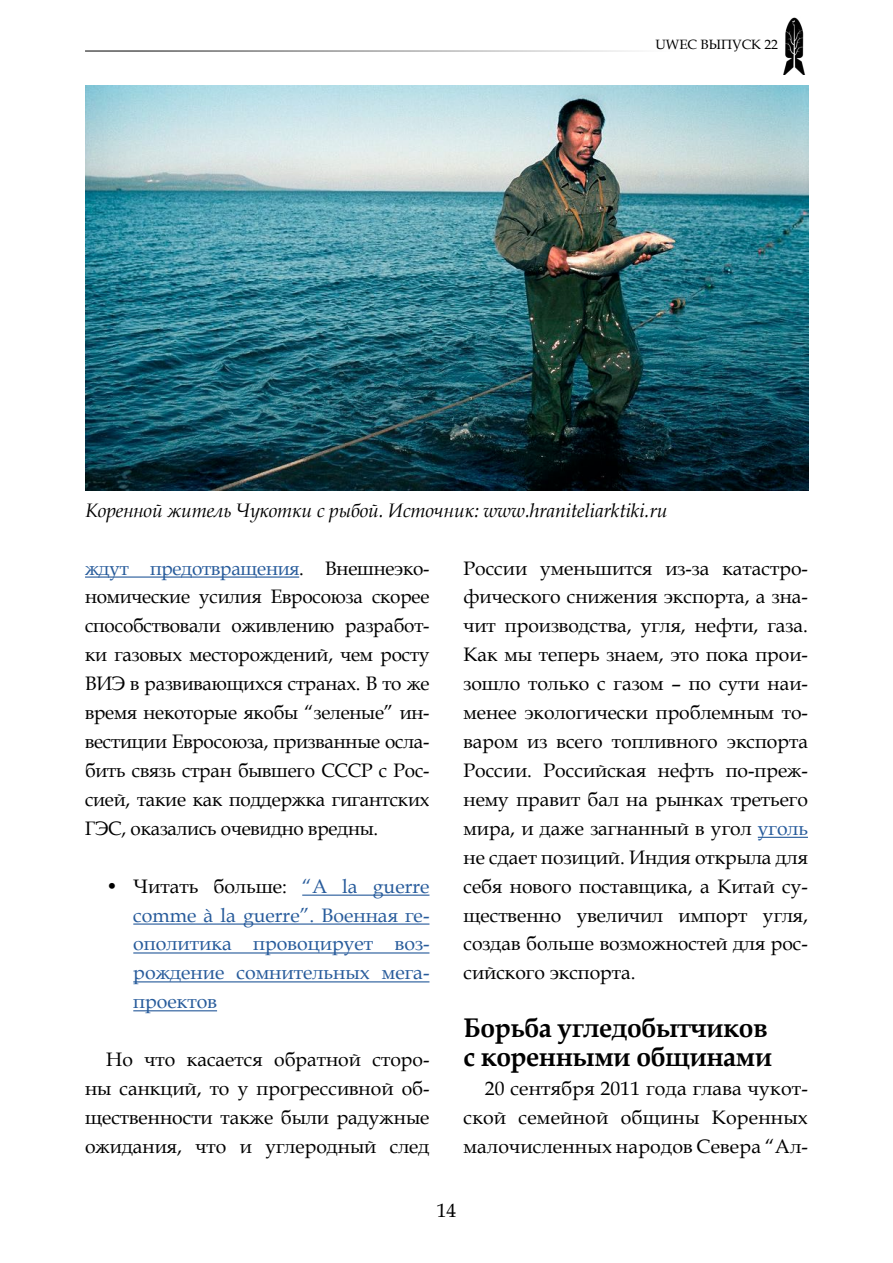
<style>
.page{position:relative;width:893px;height:1263px;background:#fff}
.page>*{position:absolute;margin:0;border:0;box-sizing:border-box;transform-origin:0 0}
.t1{font:700 27px/29px "Book Antiqua";letter-spacing:-.02em;color:#000}
.t2{font:19.5px/29px "Book Antiqua";color:#000;text-align:justify}
.t3{font:19.5px/29px "Book Antiqua";color:#275b9b;text-align:justify}
.t4{font:italic 19.5px "Book Antiqua";letter-spacing:-.01em;color:#000}
.t5{font:13.5px "Book Antiqua";color:#000}
.s1{color:#275b9b}
.s2{color:#000}
</style>
<div class="page">
<hr style="left:85px;top:51px;width:686px;height:1px;background:#000">
<img style="left:783px;top:17px;width:22px;height:57px">
<hr style="left:85px;top:576px;width:214px;height:2px;background:#275b9b">
<hr style="left:302px;top:894px;width:127px;height:2px;background:#275b9b">
<hr style="left:133px;top:923px;width:296px;height:2px;background:#275b9b">
<hr style="left:133px;top:952px;width:296px;height:1px;background:#275b9b">
<hr style="left:133px;top:981px;width:296px;height:1px;background:#275b9b">
<hr style="left:133px;top:1010px;width:84px;height:1px;background:#275b9b">
<hr style="left:758px;top:837px;width:50px;height:1px;background:#275b9b">
<img style="left:85px;top:85px;width:723px;height:405px">
<p class="t5" style="left:655px;top:35px;width:124px">UWEC ВЫПУСК 22</p>
<p class="t4" style="left:85px;top:496px;width:584px">Коренной житель Чукотки с рыбой. Источник: www.hraniteliarktiki.ru</p>
<p class="t2" style="left:85px;top:553px;width:346px"><span class="s1">ждут предотвращения</span>. Внешнеэко&shy;номические усилия Евросоюза скорее способствовали оживлению разработ&shy;ки газовых месторождений, чем росту ВИЭ в развивающихся странах. В то же время некоторые якобы “зеленые” ин&shy;вестиции Евросоюза, призванные осла&shy;бить связь стран бывшего СССР с Рос&shy;сией, такие как поддержка гигантских ГЭС, оказались очевидно вредны.</p>
<p class="t3" style="left:133px;top:871px;width:298px;text-indent:-27px"><span class="s2">• Читать больше:</span> “А la guerre comme à la guerre”. Военная ге&shy;ополитика провоцирует воз&shy;рождение сомнительных мега&shy;проектов</p>
<p class="t2" style="left:85px;top:1044px;width:346px;text-indent:21px">Но что касается обратной сторо&shy;ны санкций, то у прогрессивной об&shy;щественности также были радужные ожидания, что и углеродный след</p>
<p class="t2" style="left:463px;top:553px;width:346px">России уменьшится из-за катастро&shy;фического снижения экспорта, а зна&shy;чит производства, угля, нефти, газа.<br>Как мы теперь знаем, это пока прои&shy;зошло только с газом – по сути наи&shy;менее экологически проблемным то&shy;варом из всего топливного экспорта России. Российская нефть по-преж&shy;нему правит бал на рынках третьего мира, и даже загнанный в угол <span class="s1">уголь </span>не сдает позиций. Индия открыла для себя нового поставщика, а Китай су&shy;щественно увеличил импорт угля, создав больше возможностей для рос&shy;сийского экспорта.</p>
<h1 class="t1" style="left:463px;top:1013px;width:310px">Борьба угледобытчиков с коренными общинами</h1>
<p class="t2" style="left:463px;top:1073px;width:346px;text-indent:21px">20 сентября 2011 года глава чукот&shy;ской семейной общины Коренных малочисленных народов Севера “Ал-</p>
<p class="t2" style="left:437px;top:1195px;width:21px">14</p>
</div>
